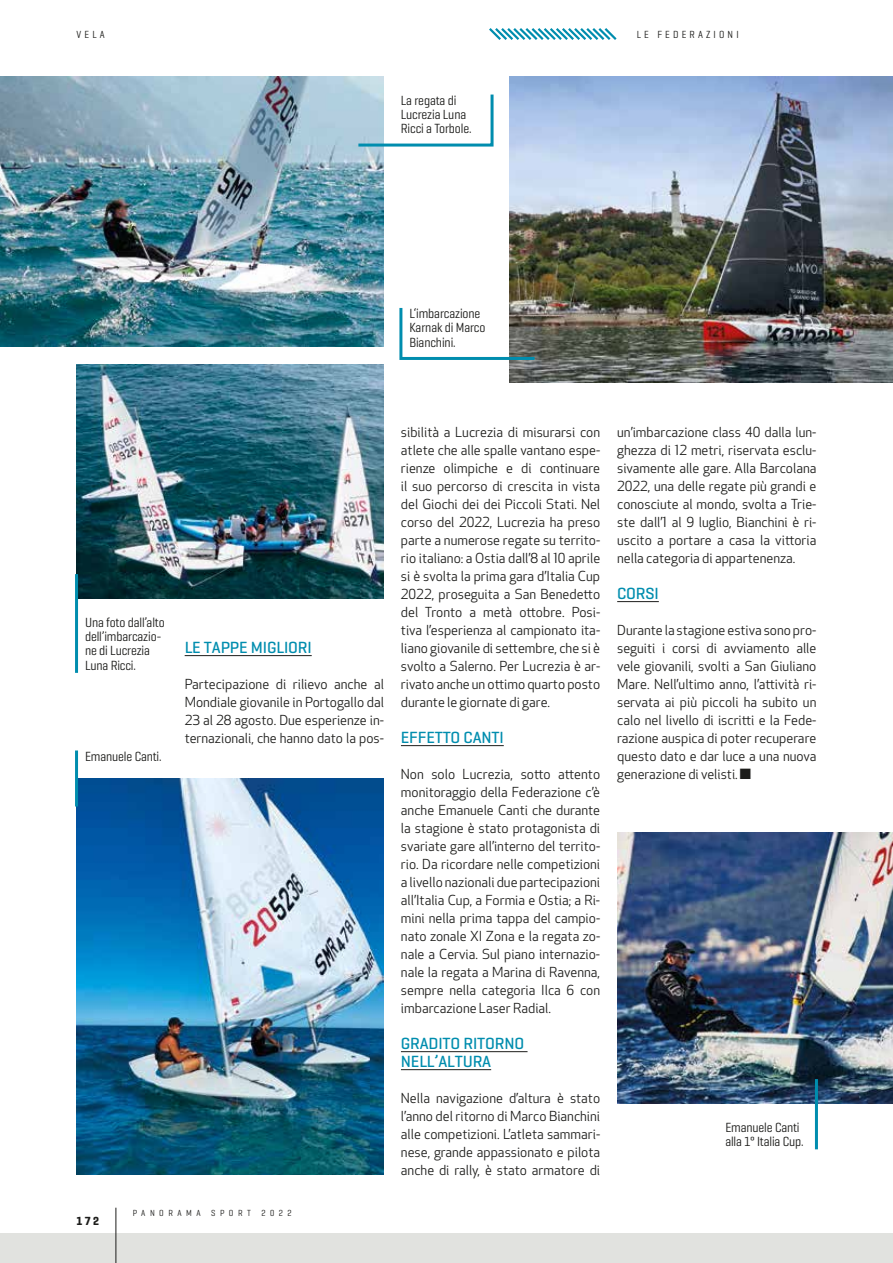
<style>
.page{position:relative;width:893px;height:1263px;background:#fff}
.page>*{position:absolute;margin:0;border:0;box-sizing:border-box;transform-origin:0 0}
.t1{font:500 16.5px/18px "Geogrotesque";letter-spacing:-.01em;color:#008dae}
.t2{font:13.5px/18px "Apex New";color:#1d1d1b;text-align:justify}
.t3{font:13.5px/14.2px "Geogrotesque Cond";letter-spacing:-.01em;color:#1d1d1b}
.t4{font:700 12px "Geogrotesque Cond";color:#1d1d1b}
.t5{font:10.5px "Geogrotesque Cond";letter-spacing:.3em;color:#1d1d1b}
.t6{font:9px "Geogrotesque Cond";letter-spacing:.5em;color:#1d1d1b}
.s1{font-family:"Apex New PUNTO Panorama"}
</style>
<div class="page">
<div style="left:0;top:1233px;width:892px;height:30px;background:#e1e2df"></div>
<hr style="left:116px;top:1208px;width:1px;height:55px;background:#1d1d1b">
<svg style="left:489px;top:28px;width:128px;height:12px"></svg>
<hr style="left:185px;top:655px;width:127px;height:1px;background:#1d1d1b">
<hr style="left:401px;top:745px;width:103px;height:1px;background:#1d1d1b">
<hr style="left:401px;top:1051px;width:127px;height:1px;background:#1d1d1b">
<hr style="left:401px;top:1069px;width:90px;height:1px;background:#1d1d1b">
<hr style="left:617px;top:601px;width:42px;height:1px;background:#1d1d1b">
<img style="left:617px;top:833px;width:276px;height:270px">
<img style="left:77px;top:779px;width:307px;height:396px">
<img style="left:0;top:77px;width:384px;height:270px">
<img style="left:77px;top:365px;width:307px;height:234px">
<hr style="left:75px;top:574px;width:3px;height:99px;background:#008dae">
<svg style="left:355px;top:92px;width:139px;height:56px"></svg>
<hr style="left:75px;top:750px;width:3px;height:56px;background:#008dae">
<hr style="left:815px;top:1079px;width:3px;height:70px;background:#008dae">
<img style="left:509px;top:77px;width:384px;height:306px">
<svg style="left:399px;top:305px;width:139px;height:56px"></svg>
<p class="t5" style="left:77px;top:28px;width:8px">vela</p>
<p class="t5" style="left:637px;top:28px;width:103px">LE FEDERAZIONI</p>
<p class="t3" style="left:401px;top:93px;width:72px">La regata di<br>Lucrezia Luna<br>Ricci a Torbole.</p>
<p class="t3" style="left:409px;top:306px;width:78px">L‘imbarcazione<br>Karnak di Marco<br>Bianchini.</p>
<p class="t3" style="left:85px;top:615px;width:81px">Una foto dall’alto dell’imbarcazio&shy;ne di Lucrezia<br>Luna Ricci.</p>
<p class="t3" style="left:85px;top:748px;width:78px">Emanuele Canti.</p>
<p class="t1" style="left:185px;top:638px;width:129px">LE TAPPE MIGLIORI</p>
<p class="t2" style="left:185px;top:675px;width:201px">Partecipazione di rilievo anche al Mondiale giovanile in Portogallo dal 23 al 28 agosto. Due esperienze in&shy;ternazionali, che hanno dato la pos-</p>
<p class="t4" style="left:77px;top:1213px;width:24px">172</p>
<p class="t6" style="left:133px;top:1207px;width:161px">PANORAMA SPORT 2022</p>
<p class="t2" style="left:401px;top:423px;width:201px">sibilità a Lucrezia di misurarsi con atlete che alle spalle vantano espe&shy;rienze olimpiche e di continuare il suo percorso di crescita in vista del Giochi dei dei Piccoli Stati. Nel corso del 2022, Lucrezia ha preso parte a numerose regate su territo&shy;rio italiano: a Ostia dall’8 al 10 aprile si è svolta la prima gara d’Italia Cup 2022, proseguita a San Benedetto del Tronto a metà ottobre. Posi&shy;tiva l’esperienza al campionato ita&shy;liano giovanile di settembre, che si è svolto a Salerno. Per Lucrezia è ar&shy;rivato anche un ottimo quarto posto durante le giornate di gare.</p>
<p class="t1" style="left:401px;top:728px;width:104px">EFFETTO CANTI</p>
<p class="t2" style="left:401px;top:765px;width:201px">Non solo Lucrezia, sotto attento monitoraggio della Federazione c’è anche Emanuele Canti che durante la stagione è stato protagonista di svariate gare all’interno del territo&shy;rio. Da ricordare nelle competizioni a livello nazionali due partecipazioni all’Italia Cup, a Formia e Ostia; a Ri&shy;mini nella prima tappa del campio&shy;nato zonale XI Zona e la regata zo&shy;nale a Cervia. Sul piano internazio&shy;nale la regata a Marina di Ravenna, sempre nella categoria Ilca 6 con imbarcazione Laser Radial.</p>
<p class="t1" style="left:401px;top:1034px;width:125px">GRADITO RITORNO<br>NELL’ALTURA</p>
<p class="t2" style="left:401px;top:1089px;width:201px">Nella navigazione d’altura è stato l’anno del ritorno di Marco Bianchini alle competizioni. L’atleta sammari&shy;nese, grande appassionato e pilota anche di rally, è stato armatore di</p>
<p class="t2" style="left:617px;top:423px;width:201px">un’imbarcazione class 40 dalla lun&shy;ghezza di 12 metri, riservata esclu&shy;sivamente alle gare. Alla Barcolana 2022, una delle regate più grandi e conosciute al mondo, svolta a Trie&shy;ste dall’1 al 9 luglio, Bianchini è ri&shy;uscito a portare a casa la vittoria nella categoria di appartenenza.</p>
<p class="t1" style="left:617px;top:584px;width:43px">CORSI</p>
<p class="t2" style="left:617px;top:621px;width:201px">Durante la stagione estiva sono pro&shy;seguiti i corsi di avviamento alle vele giovanili, svolti a San Giuliano Mare. Nell’ultimo anno, l’attività ri&shy;servata ai più piccoli ha subito un calo nel livello di iscritti e la Fede&shy;razione auspica di poter recuperare questo dato e dar luce a una nuova generazione di velisti<span class="s1">.</span></p>
<p class="t3" style="left:725px;top:1119px;width:80px">Emanuele Canti alla 1° Italia Cup.</p>
</div>
